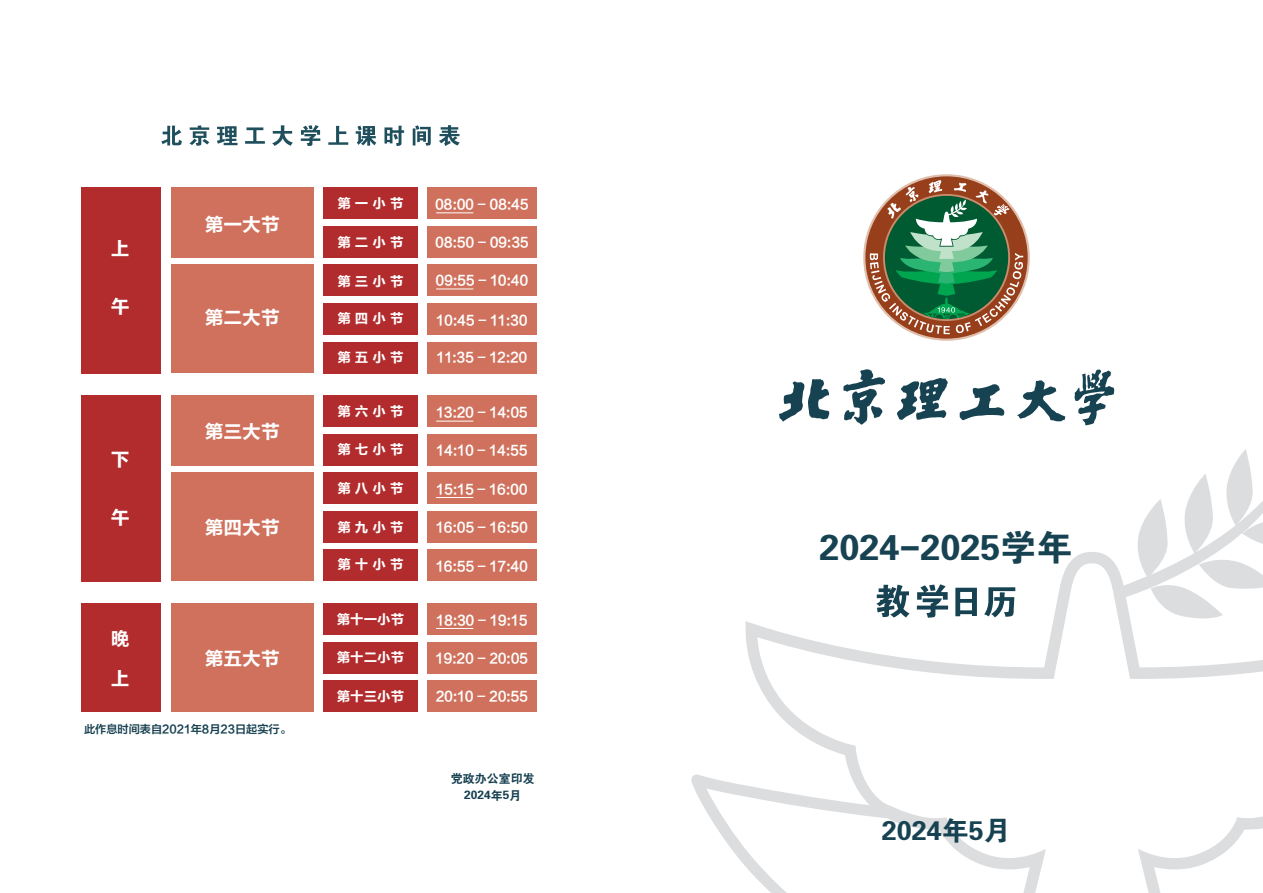
<style>
.page{position:relative;width:1263px;height:893px;background:#fff}
.page>*{position:absolute;margin:0;border:0;box-sizing:border-box;transform-origin:0 0}
.t1{font:36px "FZDHTK GBK1 0";color:#164252}
.t2{font:27px "FZDHTK GBK1 0";color:#164252}
.t3{font:18.75px/40.3px "FZLTCHJW GB1 0";color:#fff}
.t4{font:13.5px "FZLTCHJW GB1 0";letter-spacing:-.025em;color:#fff}
.t5{font:12px "H Yb 2 gj";color:#164050}
.t6{font:12px "FZDHTK GBK1 0";color:#164050}
.t7{font:11.1px "FZLTZCHK GBK1 0";color:#164050}
.s1{font-family:"H Yb 2 gj"}
</style>
<div class="page">
<svg style="left:691px;top:449px;width:572px;height:444px"></svg>
<svg style="left:1074px;top:369px;width:40px;height:56px"></svg>
<svg style="left:779px;top:379px;width:50px;height:43px"></svg>
<svg style="left:897px;top:378px;width:51px;height:42px"></svg>
<svg style="left:1017px;top:380px;width:48px;height:41px"></svg>
<svg style="left:960px;top:384px;width:45px;height:36px"></svg>
<svg style="left:843px;top:369px;width:42px;height:56px"></svg>
<svg style="left:865px;top:176px;width:163px;height:163px"></svg>
<svg style="left:870px;top:180px;width:153px;height:154px"></svg>
<svg style="left:876px;top:585px;width:33px;height:32px"></svg>
<svg style="left:917px;top:584px;width:31px;height:34px"></svg>
<svg style="left:955px;top:588px;width:22px;height:28px"></svg>
<svg style="left:984px;top:587px;width:31px;height:30px"></svg>
<svg style="left:161px;top:126px;width:21px;height:19px"></svg>
<svg style="left:190px;top:125px;width:19px;height:21px"></svg>
<svg style="left:217px;top:126px;width:21px;height:19px"></svg>
<svg style="left:245px;top:127px;width:20px;height:17px"></svg>
<svg style="left:272px;top:125px;width:21px;height:21px"></svg>
<svg style="left:301px;top:125px;width:19px;height:21px"></svg>
<svg style="left:328px;top:126px;width:20px;height:19px"></svg>
<svg style="left:356px;top:126px;width:20px;height:20px"></svg>
<svg style="left:384px;top:126px;width:20px;height:20px"></svg>
<svg style="left:413px;top:125px;width:18px;height:21px"></svg>
<svg style="left:439px;top:125px;width:21px;height:21px"></svg>
<div style="left:81px;top:187px;width:80px;height:186px;background:#b22c2e"></div>
<div style="left:323px;top:187px;width:95px;height:32px;background:#b22c2e"></div>
<div style="left:427px;top:187px;width:110px;height:32px;background:#cf715c"></div>
<div style="left:427px;top:226px;width:110px;height:32px;background:#cf715c"></div>
<div style="left:427px;top:264px;width:110px;height:32px;background:#cf715c"></div>
<div style="left:427px;top:303px;width:110px;height:32px;background:#cf715c"></div>
<div style="left:427px;top:342px;width:110px;height:31px;background:#cf715c"></div>
<div style="left:323px;top:226px;width:95px;height:32px;background:#b22c2e"></div>
<div style="left:323px;top:264px;width:95px;height:32px;background:#b22c2e"></div>
<div style="left:323px;top:303px;width:95px;height:32px;background:#b22c2e"></div>
<div style="left:323px;top:342px;width:95px;height:31px;background:#b22c2e"></div>
<div style="left:171px;top:187px;width:143px;height:71px;background:#cf715c"></div>
<div style="left:171px;top:264px;width:143px;height:109px;background:#cf715c"></div>
<hr style="left:436px;top:212px;width:37px;height:1px;background:#fff">
<div style="left:81px;top:395px;width:80px;height:186px;background:#b22c2e"></div>
<div style="left:323px;top:395px;width:95px;height:32px;background:#b22c2e"></div>
<div style="left:427px;top:395px;width:110px;height:32px;background:#cf715c"></div>
<div style="left:427px;top:434px;width:110px;height:32px;background:#cf715c"></div>
<div style="left:427px;top:472px;width:110px;height:32px;background:#cf715c"></div>
<div style="left:427px;top:511px;width:110px;height:32px;background:#cf715c"></div>
<div style="left:427px;top:549px;width:110px;height:32px;background:#cf715c"></div>
<div style="left:323px;top:434px;width:95px;height:32px;background:#b22c2e"></div>
<div style="left:323px;top:472px;width:95px;height:32px;background:#b22c2e"></div>
<div style="left:323px;top:511px;width:95px;height:32px;background:#b22c2e"></div>
<div style="left:323px;top:549px;width:95px;height:32px;background:#b22c2e"></div>
<div style="left:171px;top:395px;width:143px;height:71px;background:#cf715c"></div>
<div style="left:171px;top:472px;width:143px;height:109px;background:#cf715c"></div>
<div style="left:81px;top:603px;width:80px;height:109px;background:#b22c2e"></div>
<div style="left:427px;top:603px;width:110px;height:32px;background:#cf715c"></div>
<div style="left:427px;top:642px;width:110px;height:31px;background:#cf715c"></div>
<div style="left:427px;top:680px;width:110px;height:32px;background:#cf715c"></div>
<div style="left:323px;top:603px;width:95px;height:32px;background:#b22c2e"></div>
<div style="left:323px;top:642px;width:95px;height:31px;background:#b22c2e"></div>
<div style="left:323px;top:680px;width:95px;height:32px;background:#b22c2e"></div>
<div style="left:171px;top:603px;width:143px;height:109px;background:#cf715c"></div>
<hr style="left:436px;top:289px;width:37px;height:1px;background:#fff">
<hr style="left:436px;top:421px;width:37px;height:1px;background:#fff">
<hr style="left:436px;top:497px;width:37px;height:1px;background:#fff">
<hr style="left:436px;top:628px;width:37px;height:1px;background:#fff">
<h3 class="t3" style="left:111px;top:229px;width:19px">上</h3>
<h3 class="t3" style="left:111px;top:287px;width:20px">午</h3>
<h3 class="t3" style="left:111px;top:439px;width:19px">下</h3>
<h3 class="t3" style="left:111px;top:498px;width:20px">午</h3>
<h3 class="t3" style="left:111px;top:619px;width:20px">晚上</h3>
<h3 class="t3" style="left:205px;top:204px;width:76px">第一大节</h3>
<h3 class="t3" style="left:205px;top:298px;width:76px">第二大节</h3>
<h3 class="t3" style="left:205px;top:412px;width:76px">第三大节</h3>
<h3 class="t3" style="left:205px;top:507px;width:76px">第四大节</h3>
<h3 class="t3" style="left:205px;top:638px;width:76px">第五大节</h3>
<p class="t7" style="left:84px;top:723px;width:208px">此作息时间表自2021年8月23日起实行。</p>
<p class="t4" style="left:337px;top:196px;width:68px">第一小节</p>
<p class="t4" style="left:337px;top:235px;width:68px">第二小节</p>
<p class="t4" style="left:337px;top:274px;width:68px">第三小节</p>
<p class="t4" style="left:337px;top:311px;width:68px">第四小节</p>
<p class="t4" style="left:337px;top:350px;width:68px">第五小节</p>
<p class="t4" style="left:337px;top:404px;width:68px">第六小节</p>
<p class="t4" style="left:337px;top:442px;width:68px">第七小节</p>
<p class="t4" style="left:337px;top:481px;width:68px">第八小节</p>
<p class="t4" style="left:337px;top:520px;width:68px">第九小节</p>
<p class="t4" style="left:337px;top:557px;width:68px">第十小节</p>
<p class="t4" style="left:337px;top:612px;width:69px">第十一小节</p>
<p class="t4" style="left:337px;top:650px;width:69px">第十二小节</p>
<p class="t4" style="left:337px;top:688px;width:69px">第十三小节</p>
<p class="t4" style="left:435px;top:197px;width:95px">08:00 - 08:45</p>
<p class="t4" style="left:435px;top:235px;width:95px">08:50 - 09:35</p>
<p class="t4" style="left:435px;top:273px;width:94px">09:55 - 10:40</p>
<p class="t4" style="left:436px;top:312px;width:93px">10:45 - 11:30</p>
<p class="t4" style="left:436px;top:350px;width:92px">11:35 - 12:20</p>
<p class="t4" style="left:436px;top:405px;width:93px">13:20 - 14:05</p>
<p class="t4" style="left:436px;top:443px;width:93px">14:10 - 14:55</p>
<p class="t4" style="left:436px;top:482px;width:93px">15:15 - 16:00</p>
<p class="t4" style="left:436px;top:520px;width:94px">16:05 - 16:50</p>
<p class="t4" style="left:436px;top:558px;width:94px">16:55 - 17:40</p>
<p class="t4" style="left:436px;top:613px;width:93px">18:30 - 19:15</p>
<p class="t4" style="left:436px;top:651px;width:94px">19:20 - 20:05</p>
<p class="t4" style="left:436px;top:689px;width:94px">20:10 - 20:55</p>
<p class="t5" style="left:451px;top:772px;width:85px">党政办公室印发</p>
<p class="t6" style="left:464px;top:788px;width:59px">2024<span class="s1">年</span>5<span class="s1">月</span></p>
<h1 class="t1" style="left:819px;top:528px;width:254px">2024-2025学年</h1>
<h2 class="t2" style="left:882px;top:815px;width:130px">2024年5月</h2>
</div>
